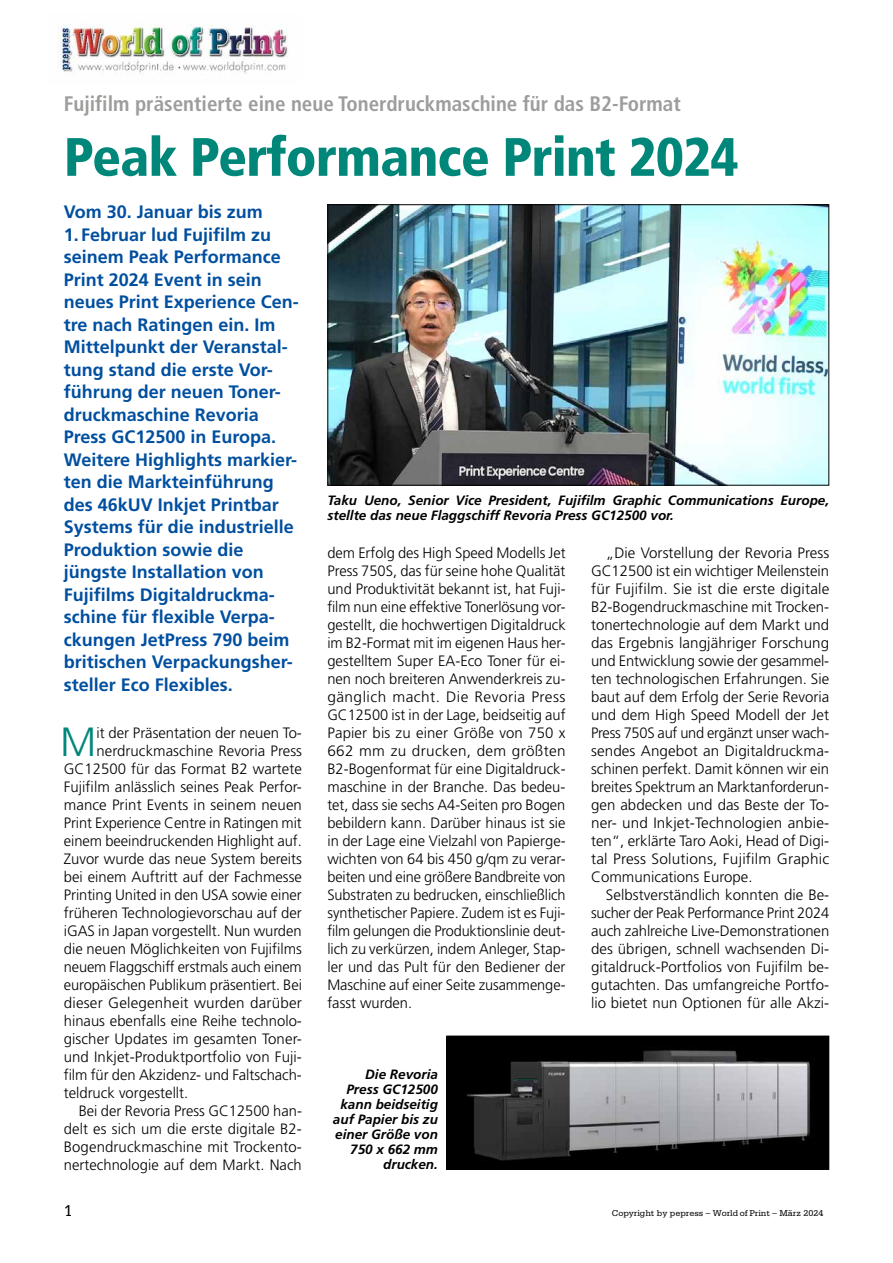
<style>
.page{position:relative;width:893px;height:1263px;background:#fff}
.page>*{position:absolute;margin:0;border:0;box-sizing:border-box;transform-origin:0 0}
.t1{font:900 condensed 54px "Frutiger";letter-spacing:-.015em;color:#00877a}
.t2{font:300 40.8px "Frutiger";color:#00877a}
.t3{font:700 condensed 21px "Frutiger";color:#9d9d9c}
.t4{font:700 18px/22.5px "Frutiger";color:#004f9f}
.t5{font:16.5px "Serifa";color:#000}
.t6{font:300 15px/18px "Frutiger";color:#000;text-align:justify}
.t7{font:italic 700 13.5px/15px "Frutiger";color:#000}
.t8{font:9px "Serifa";color:#000}
</style>
<div class="page">
<img style="left:329px;top:206px;width:498px;height:278px">
<div style="left:327px;top:204px;width:502px;height:282px;border:1px solid #000"></div>
<img style="left:448px;top:1038px;width:379px;height:130px">
<div style="left:446px;top:1036px;width:383px;height:134px;border:1px solid #000"></div>
<img style="left:58px;top:23px;width:230px;height:50px">
<h3 class="t3" style="left:64px;top:91px;width:618px">Fujifilm präsentierte eine neue Tonerdruckmaschine für das B2-Format</h3>
<h1 class="t1" style="left:64px;top:125px;width:676px">Peak Performance Print 2024</h1>
<p class="t4" style="left:64px;top:200px;width:201px">Vom 30. Januar bis zum</p>
<p class="t4" style="left:64px;top:223px;width:237px">1. Februar lud Fujifilm zu seinem Peak Performance<br>Print 2024 Event in sein neues Print Experience Cen&shy;tre nach Ratingen ein. Im<br>Mittelpunkt der Veranstal&shy;tung stand die erste Vor&shy;führung der neuen Toner&shy;druckmaschine Revoria<br>Press GC12500 in Europa.<br>Weitere Highlights markier&shy;ten die Markteinführung des 46kUV Inkjet Printbar<br>Systems für die industrielle<br>Produktion sowie die jüngste Installation von<br>Fujifilms Digitaldruckma&shy;schine für flexible Verpa&shy;ckungen JetPress 790 beim britischen Verpackungsher&shy;steller Eco Flexibles.</p>
<h2 class="t2" style="left:60px;top:719px;width:38px">M</h2>
<p class="t6" style="left:97px;top:724px;width:207px">it der Präsentation der neuen To-</p>
<p class="t7" style="left:327px;top:492px;width:503px">Taku Ueno, Senior Vice President, Fujifilm Graphic Communications Europe, stellte das neue Flaggschiff Revoria Press GC12500 vor.</p>
<p class="t6" style="left:327px;top:544px;width:240px">dem Erfolg des High Speed Modells Jet Press 750S, das für seine hohe Qualität und Produktivität bekannt ist, hat Fuji&shy;film nun eine effektive Tonerlösung vor&shy;gestellt, die hochwertigen Digitaldruck im B2-Format mit im eigenen Haus her&shy;gestelltem Super EA-Eco Toner für ei&shy;nen noch breiteren Anwenderkreis zu&shy;gänglich macht. Die Revoria Press GC12500 ist in der Lage, beidseitig auf Papier bis zu einer Größe von 750 x 662 mm zu drucken, dem größten B2-Bogenformat für eine Digitaldruck&shy;maschine in der Branche. Das bedeu&shy;tet, dass sie sechs A4-Seiten pro Bogen bebildern kann. Darüber hinaus ist sie in der Lage eine Vielzahl von Papierge&shy;wichten von 64 bis 450 g/qm zu verar&shy;beiten und eine größere Bandbreite von Substraten zu bedrucken, einschließlich synthetischer Papiere. Zudem ist es Fuji&shy;film gelungen die Produktionslinie deut&shy;lich zu verkürzen, indem Anleger, Stap&shy;ler und das Pult für den Bediener der Maschine auf einer Seite zusammenge&shy;fasst wurden.</p>
<p class="t6" style="left:591px;top:544px;width:240px;text-indent:15px">„Die Vorstellung der Revoria Press GC12500 ist ein wichtiger Meilenstein für Fujifilm. Sie ist die erste digitale B2-Bogendruckmaschine mit Trocken&shy;tonertechnologie auf dem Markt und das Ergebnis langjähriger Forschung und Entwicklung sowie der gesammel&shy;ten technologischen Erfahrungen. Sie baut auf dem Erfolg der Serie Revoria und dem High Speed Modell der Jet Press 750S auf und ergänzt unser wach&shy;sendes Angebot an Digitaldruckma&shy;schinen perfekt. Damit können wir ein breites Spektrum an Marktanforderun&shy;gen abdecken und das Beste der To&shy;ner- und Inkjet-Technologien anbie&shy;ten“, erklärte Taro Aoki, Head of Digi&shy;tal Press Solutions, Fujifilm Graphic Communications Europe.</p>
<p class="t6" style="left:97px;top:742px;width:207px">nerdruckmaschine Revoria Press</p>
<p class="t6" style="left:64px;top:760px;width:239px">GC12500 für das Format B2 wartete</p>
<p class="t6" style="left:64px;top:778px;width:240px">Fujifilm anlässlich seines Peak Perfor-</p>
<p class="t6" style="left:64px;top:796px;width:240px">mance Print Events in seinem neuen</p>
<p class="t6" style="left:64px;top:814px;width:240px">Print Experience Centre in Ratingen mit</p>
<p class="t6" style="left:64px;top:832px;width:240px">einem beeindruckenden Highlight auf.</p>
<p class="t6" style="left:64px;top:850px;width:240px">Zuvor wurde das neue System bereits</p>
<p class="t6" style="left:64px;top:868px;width:240px">bei einem Auftritt auf der Fachmesse</p>
<p class="t6" style="left:64px;top:886px;width:240px">Printing United in den USA sowie einer</p>
<p class="t6" style="left:64px;top:904px;width:240px">früheren Technologievorschau auf der</p>
<p class="t6" style="left:64px;top:922px;width:239px">iGAS in Japan vorgestellt. Nun wurden</p>
<p class="t6" style="left:64px;top:940px;width:240px">die neuen Möglichkeiten von Fujifilms</p>
<p class="t6" style="left:64px;top:958px;width:239px">neuem Flaggschiff erstmals auch einem</p>
<p class="t6" style="left:64px;top:976px;width:240px">europäischen Publikum präsentiert. Bei</p>
<p class="t6" style="left:64px;top:994px;width:240px">dieser Gelegenheit wurden darüber</p>
<p class="t6" style="left:64px;top:1012px;width:240px">hinaus ebenfalls eine Reihe technolo-</p>
<p class="t6" style="left:64px;top:1030px;width:240px">gischer Updates im gesamten Toner-</p>
<p class="t6" style="left:64px;top:1048px;width:240px">und Inkjet-Produktportfolio von Fuji-</p>
<p class="t6" style="left:64px;top:1066px;width:240px">film für den Akzidenz- und Faltschach-</p>
<p class="t6" style="left:64px;top:1084px;width:126px">teldruck vorgestellt.</p>
<p class="t6" style="left:79px;top:1102px;width:225px">Bei der Revoria Press GC12500 han-</p>
<p class="t6" style="left:64px;top:1120px;width:239px">delt es sich um die erste digitale B2-</p>
<p class="t6" style="left:64px;top:1138px;width:240px">Bogendruckmaschine mit Trockento-</p>
<p class="t6" style="left:64px;top:1156px;width:240px">nertechnologie auf dem Markt. Nach</p>
<p class="t6" style="left:591px;top:886px;width:240px;text-indent:15px">Selbstverständlich konnten die Be&shy;sucher der Peak Performance Print 2024 auch zahlreiche Live-Demonstrationen des übrigen, schnell wachsenden Di&shy;gitaldruck-Portfolios von Fujifilm be&shy;gutachten. Das umfangreiche Portfo&shy;lio bietet nun Optionen für alle Akzi-</p>
<p class="t7" style="left:333px;top:1067px;width:107px;text-align:right">Die Revoria<br>Press GC12500 kann beidseitig auf Papier bis zu einer Größe von<br>750 x 662 mm drucken.</p>
<p class="t5" style="left:64px;top:1201px;width:11px">1</p>
<p class="t8" style="left:612px;top:1208px;width:213px">Copyright by pepress – World of Print – März 2024</p>
</div>
